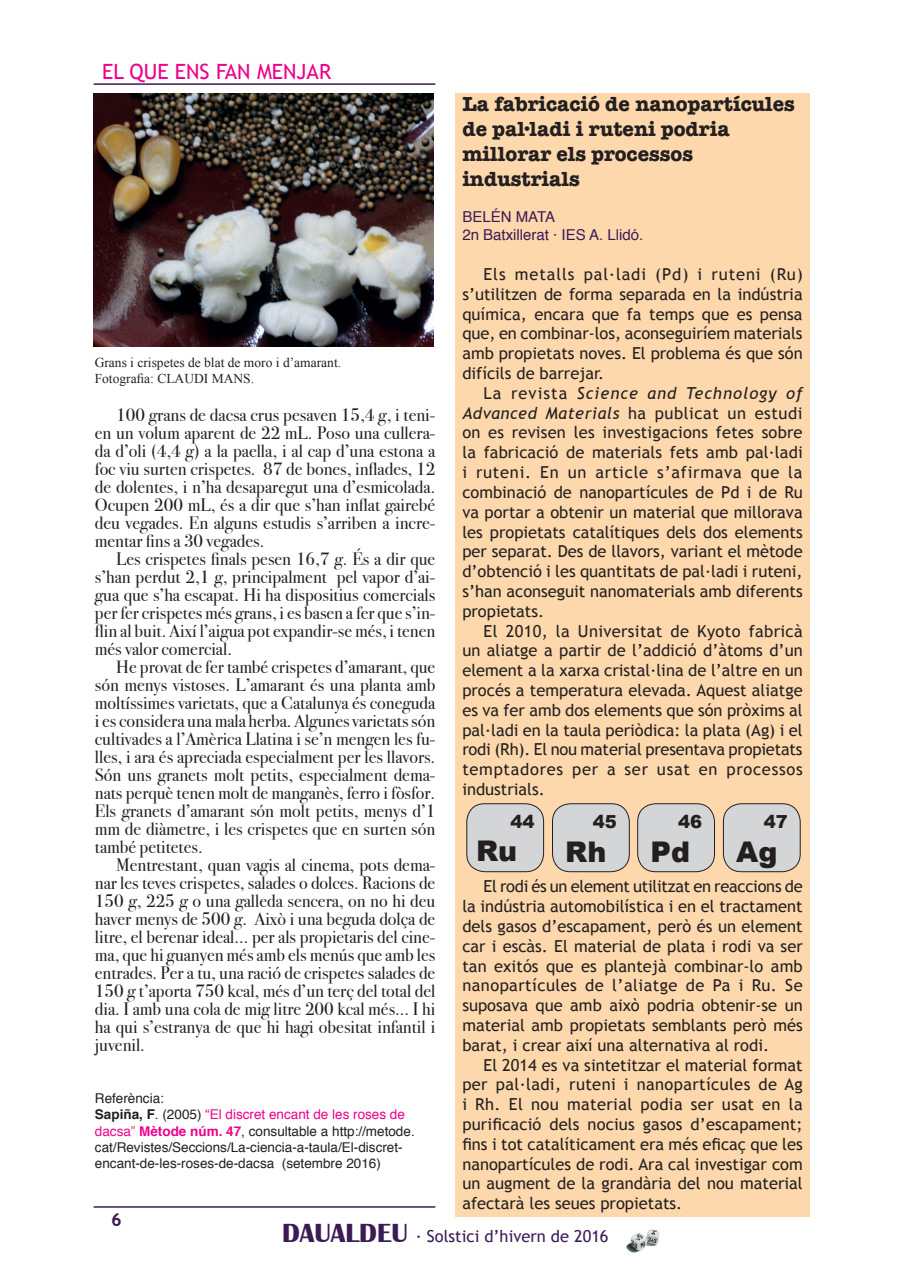
<style>
.page{position:relative;width:902px;height:1280px;background:#fff}
.page>*{position:absolute;margin:0;border:0;box-sizing:border-box;transform-origin:0 0}
.t1{font:900 28.5px "Arial";color:#231f20}
.t2{font:700 21px/25.2px "American Typewriter";color:#231f20}
.t3{font:21px "Trebuchet MS";color:#ed028c}
.t4{font:18px/18px "Bodoni Svty Two ITCTT";color:#231f20;text-align:justify}
.t5{font:900 18px "Arial";color:#231f20}
.t6{font:700 18px "Trebuchet MS";color:#3b1b56}
.t7{font:16.5px/19.8px "Trebuchet MS";color:#231f20;text-align:justify}
.t8{font:16.5px "Trebuchet MS";color:#3b1b56}
.t9{font:15px/18px "Helvetica";color:#3b1b56}
.t10{font:13.5px/16.2px "Helvetica";color:#231f20}
.t11{font:13.5px/16.2px "Times New Roman";color:#231f20}
.s1{font-style:italic}
.s2{font-weight:700}
.s3{color:#ed028c}
.s4{color:#ee3c3c}
.s5{font-weight:700;color:#ed028c}
.s6{font-family:"Britannic";font-weight:700;font-size:27px}
</style>
<div class="page">
<img style="left:626px;top:1229px;width:34px;height:24px">
<div style="left:455px;top:94px;width:354px;height:1123px;background:#fdd8ac"></div>
<img style="left:94px;top:94px;width:340px;height:253px">
<hr style="left:94px;top:83px;width:341px;height:2px;background:#3b1b56">
<hr style="left:94px;top:1206px;width:341px;height:2px;background:#3b1b56">
<div style="left:552px;top:804px;width:77px;height:68px;background:#d4d5d7;border-radius:18px"></div>
<div style="left:552px;top:803px;width:77px;height:69px;border:1px solid #231f20;border-radius:18px"></div>
<div style="left:637px;top:804px;width:77px;height:68px;background:#d4d5d7;border-radius:18px"></div>
<div style="left:637px;top:803px;width:77px;height:69px;border:1px solid #231f20;border-radius:18px"></div>
<div style="left:723px;top:804px;width:77px;height:68px;background:#d4d5d7;border-radius:18px"></div>
<div style="left:723px;top:803px;width:77px;height:69px;border:1px solid #231f20;border-radius:18px"></div>
<div style="left:466px;top:804px;width:77px;height:68px;background:#d4d5d7;border-radius:18px"></div>
<div style="left:466px;top:803px;width:78px;height:69px;border:1px solid #231f20;border-radius:18px"></div>
<p class="t3" style="left:102px;top:59px;width:230px">EL QUE ENS FAN MENJAR</p>
<p class="t2" style="left:462px;top:90px;width:334px">La fabricació de nanopartícules de pal·ladi i ruteni podria millorar els processos industrials</p>
<p class="t9" style="left:462px;top:209px;width:182px">BELÉN MATA<br>2n Batxillerat · IES A. Llidó.</p>
<p class="t7" style="left:462px;top:265px;width:342px;text-indent:21px">Els metalls pal·ladi (Pd) i ruteni (Ru) s’utilitzen de forma separada en la indústria química, encara que fa temps que es pensa que, en combinar-los, aconseguiríem materials amb propietats noves. El problema és que són difícils de barrejar.</p>
<p class="t7" style="left:462px;top:383px;width:342px;text-indent:21px">La revista <span class="s1">Science and Technology of Advanced Materials</span> ha publicat un estudi on es revisen les investigacions fetes sobre la fabricació de materials fets amb pal·ladi i ruteni. En un article s’afirmava que la combinació de nanopartícules de Pd i de Ru va portar a obtenir un material que millorava les propietats catalítiques dels dos elements per separat. Des de llavors, variant el mètode d’obtenció i les quantitats de pal·ladi i ruteni, s’han aconseguit nanomaterials amb diferents propietats.</p>
<p class="t7" style="left:462px;top:621px;width:342px;text-indent:21px">El 2010, la Universitat de Kyoto fabricà un aliatge a partir de l’addició d’àtoms d’un element a la xarxa cristal·lina de l’altre en un procés a temperatura elevada. Aquest aliatge es va fer amb dos elements que són pròxims al pal·ladi en la taula periòdica: la plata (Ag) i el rodi (Rh). El nou material presentava propietats temptadores per a ser usat en processos industrials.</p>
<p class="t5" style="left:593px;top:808px;width:26px">45</p>
<h1 class="t1" style="left:565px;top:831px;width:43px">Rh</h1>
<p class="t11" style="left:95px;top:354px;width:248px">Grans i crispetes de blat de moro i d’amarant.<br>Fotografia: CLAUDI MANS.</p>
<p class="t4" style="left:95px;top:404px;width:342px;text-indent:21px">100 grans de dacsa crus pesaven 15,4 g, i teni&shy;en un volum aparent de 22 mL. Poso una cullera&shy;da d’oli (4,4 g) a la paella, i al cap d’una estona a foc viu surten crispetes. 87 de bones, inflades, 12 de dolentes, i n’ha desaparegut una d’esmicolada.<br>Ocupen 200 mL, és a dir que s’han inflat gairebé deu vegades. En alguns estudis s’arriben a incre&shy;mentar fins a 30 vegades.</p>
<p class="t4" style="left:95px;top:548px;width:342px;text-indent:21px">Les crispetes finals pesen 16,7 g. És a dir que s’han perdut 2,1 g, principalment pel vapor d’ai&shy;gua que s’ha escapat. Hi ha dispositius comercials per fer crispetes més grans, i es basen a fer que s’in&shy;flin al buit. Així l’aigua pot expandir-se més, i tenen més valor comercial.</p>
<p class="t4" style="left:95px;top:656px;width:342px;text-indent:21px">He provat de fer també crispetes d’amarant, que són menys vistoses. L’amarant és una planta amb moltíssimes varietats, que a Catalunya és coneguda i es considera una mala herba. Algunes varietats són cultivades a l’Amèrica Llatina i se’n mengen les fu&shy;lles, i ara és apreciada especialment per les llavors.<br>Són uns granets molt petits, especialment dema&shy;nats perquè tenen molt de manganès, ferro i fòsfor.<br>Els granets d’amarant són molt petits, menys d’1 mm de diàmetre, i les crispetes que en surten són també petitetes.</p>
<p class="t4" style="left:95px;top:854px;width:342px;text-indent:21px">Mentrestant, quan vagis al cinema, pots dema&shy;nar les teves crispetes, salades o dolces. Racions de 150 g, 225 g o una galleda sencera, on no hi deu haver menys de 500 g. Això i una beguda dolça de litre, el berenar ideal... per als propietaris del cine&shy;ma, que hi guanyen més amb els menús que amb les entrades. Per a tu, una ració de crispetes salades de 150 g t’aporta 750 kcal, més d’un terç del total del dia. I amb una cola de mig litre 200 kcal més... I hi ha qui s’estranya de que hi hagi obesitat infantil i juvenil.</p>
<p class="t10" style="left:95px;top:1091px;width:321px">Referència:<br><span class="s2">Sapiña, F</span>. (2005) <span class="s3">“El discret encant de les roses de dacsa</span><span class="s4">”</span> <span class="s5">Mètode núm. 47</span>, consultable a http://metode. cat/Revistes/Seccions/La-ciencia-a-taula/El-discret&shy;encant-de-les-roses-de-dacsa (setembre 2016)</p>
<p class="t5" style="left:510px;top:808px;width:26px">44</p>
<h1 class="t1" style="left:476px;top:830px;width:42px">Ru</h1>
<p class="t7" style="left:462px;top:877px;width:342px;text-indent:21px">El rodi és un element utilitzat en reaccions de la indústria automobilística i en el tractament dels gasos d’escapament, però és un element car i escàs. El material de plata i rodi va ser tan exitós que es plantejà combinar-lo amb nanopartícules de l’aliatge de Pa i Ru. Se suposava que amb això podria obtenir-se un material amb propietats semblants però més barat, i crear així una alternativa al rodi.</p>
<p class="t7" style="left:462px;top:1055px;width:342px;text-indent:21px">El 2014 es va sintetitzar el material format per pal·ladi, ruteni i nanopartícules de Ag i Rh. El nou material podia ser usat en la purificació dels nocius gasos d’escapament; fins i tot catalíticament era més eficaç que les nanopartícules de rodi. Ara cal investigar com un augment de la grandària del nou material afectarà les seues propietats.</p>
<p class="t5" style="left:678px;top:808px;width:26px">46</p>
<h1 class="t1" style="left:650px;top:831px;width:41px">Pd</h1>
<p class="t5" style="left:763px;top:808px;width:26px">47</p>
<h1 class="t1" style="left:736px;top:831px;width:43px">Ag</h1>
<p class="t6" style="left:111px;top:1208px;width:12px">6</p>
<p class="t8" style="left:282px;top:1226px;width:328px"><span class="s6">DAUALDEU</span> · Solstici d’hivern de 2016</p>
</div>
